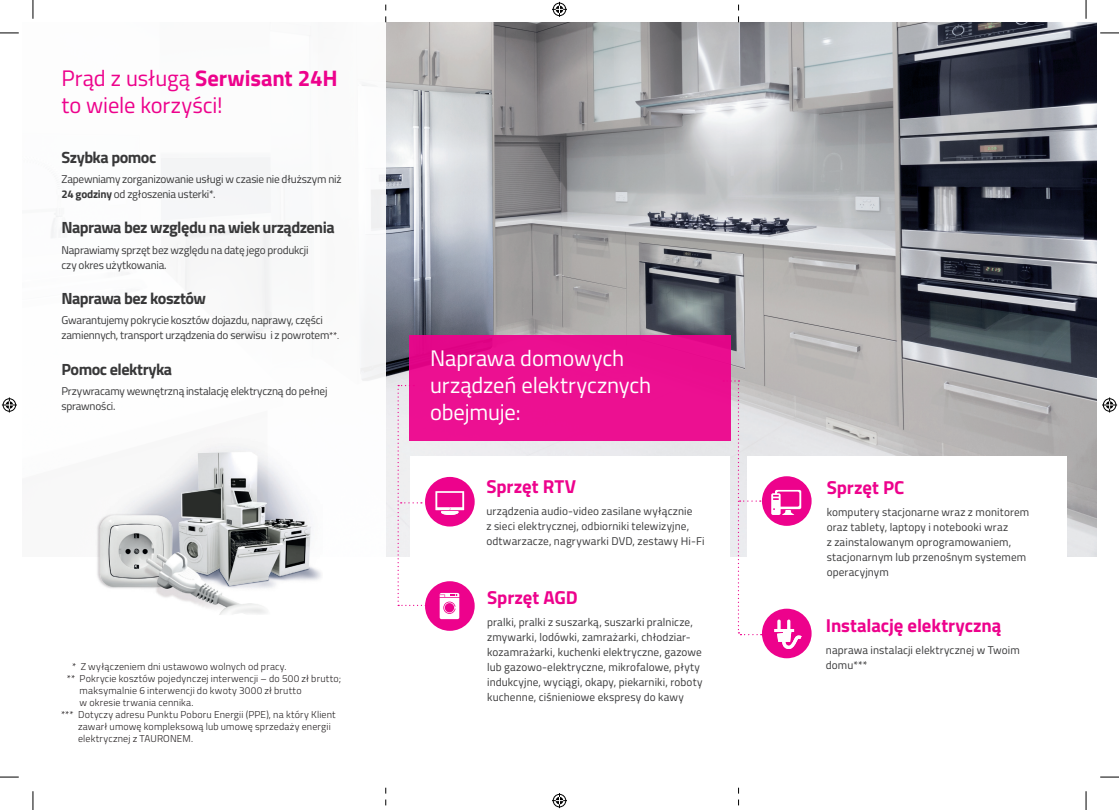
<style>
.page{position:relative;width:1119px;height:810px;background:#fff}
.page>*{position:absolute;margin:0;border:0;box-sizing:border-box;transform-origin:0 0}
.t1{font:22.5px/27px "Titillium";letter-spacing:-.005em;color:#fff}
.t2{font:22.5px/27px "Titillium";letter-spacing:-.005em;color:#ed028c}
.t3{font:700 18.75px "Titillium";letter-spacing:-.005em;color:#ed028c}
.t4{font:700 16.25px "Titillium";letter-spacing:-.035em;color:#383839}
.t5{font:11.25px/15px "Titillium";letter-spacing:.005em;color:#383839}
.t6{font:11.25px/15px "Titillium";letter-spacing:-.02em;color:#383839}
.t7{font:11.25px/15px "Titillium";letter-spacing:-.015em;color:#383839}
.Paragraph_Style_1{font:300 10px/12px "Titillium";letter-spacing:.015em;color:#231f20}
.s1{font-weight:700}
.s2{font-weight:300;font-size:10px;color:#231f20}
</style>
<div class="page">
<img style="left:385px;top:22px;width:711px;height:534px">
<img style="left:96px;top:443px;width:225px;height:172px">
<div style="left:409px;top:335px;width:321px;height:105px;background:#ec1091"></div>
<div style="left:747px;top:456px;width:318px;height:189px;background:#fff"></div>
<div style="left:761px;top:476px;width:50px;height:50px;background:#ed028c;border-radius:50%"></div>
<svg style="left:771px;top:490px;width:30px;height:25px"></svg>
<div style="left:410px;top:456px;width:319px;height:232px;background:#fff"></div>
<div style="left:425px;top:477px;width:49px;height:49px;background:#ed028c;border-radius:50%"></div>
<svg style="left:435px;top:491px;width:29px;height:24px"></svg>
<div style="left:761px;top:609px;width:50px;height:49px;background:#ed028c;border-radius:50%"></div>
<svg style="left:774px;top:620px;width:27px;height:29px"></svg>
<svg style="left:397px;top:385px;width:32px;height:221px"></svg>
<svg style="left:723px;top:380px;width:38px;height:255px"></svg>
<div style="left:425px;top:581px;width:49px;height:50px;background:#ed028c;border-radius:50%"></div>
<svg style="left:439px;top:593px;width:20px;height:26px"></svg>
<svg style="left:738px;top:5px;width:1px;height:17px"></svg>
<svg style="left:385px;top:5px;width:1px;height:17px"></svg>
<svg style="left:738px;top:788px;width:1px;height:17px"></svg>
<svg style="left:385px;top:788px;width:1px;height:17px"></svg>
<svg style="left:0;top:32px;width:19px;height:2px"></svg>
<svg style="left:1100px;top:32px;width:18px;height:2px"></svg>
<svg style="left:0;top:776px;width:19px;height:2px"></svg>
<svg style="left:1100px;top:776px;width:18px;height:2px"></svg>
<svg style="left:32px;top:0;width:2px;height:19px"></svg>
<svg style="left:32px;top:791px;width:2px;height:19px"></svg>
<svg style="left:1085px;top:0;width:1px;height:19px"></svg>
<svg style="left:1085px;top:791px;width:1px;height:19px"></svg>
<svg style="left:552px;top:2px;width:15px;height:15px"></svg>
<svg style="left:552px;top:793px;width:15px;height:15px"></svg>
<svg style="left:2px;top:397px;width:15px;height:15px"></svg>
<svg style="left:1102px;top:397px;width:14px;height:15px"></svg>
<p class="t2" style="left:61px;top:63px;width:277px">Prąd z usługą <span class="s1">Serwisant 24H </span>to wiele korzyści!</p>
<p class="t4" style="left:61px;top:145px;width:96px">Szybka pomoc</p>
<p class="t7" style="left:61px;top:171px;width:281px">Zapewniamy zorganizowanie usługi w czasie nie dłuższym niż<br><span class="s1">24 godziny</span> od zgłoszenia usterki*.</p>
<p class="t4" style="left:61px;top:215px;width:275px">Naprawa bez względu na wiek urządzenia</p>
<p class="t6" style="left:61px;top:242px;width:248px">Naprawiamy sprzęt bez względu na datę jego produkcji czy okres użytkowania.</p>
<p class="t4" style="left:61px;top:286px;width:146px">Naprawa bez kosztów</p>
<p class="t6" style="left:61px;top:312px;width:279px">Gwarantujemy pokrycie kosztów dojazdu, naprawy, części zamiennych, transport urządzenia do serwisu i z powrotem<span class="s2">**.</span></p>
<p class="t4" style="left:61px;top:357px;width:112px">Pomoc elektryka</p>
<p class="t7" style="left:61px;top:383px;width:267px">Przywracamy wewnętrzną instalację elektryczną do pełnej sprawności.</p>
<p class="Paragraph_Style_1" style="left:72px;top:660px;width:216px">* Z wyłączeniem dni ustawowo wolnych od pracy.</p>
<p class="Paragraph_Style_1" style="left:80px;top:672px;width:263px;text-indent:-13px">** Pokrycie kosztów pojedynczej interwencji – do 500 zł brutto; maksymalnie 6 interwencji do kwoty 3000 zł brutto<br>w okresie trwania cennika.</p>
<p class="Paragraph_Style_1" style="left:78px;top:708px;width:259px;text-indent:-17px">*** Dotyczy adresu Punktu Poboru Energii (PPE), na który Klient zawarł umowę kompleksową lub umowę sprzedaży energii elektrycznej z TAURONEM.</p>
<p class="t1" style="left:430px;top:344px;width:223px">Naprawa domowych urządzeń elektrycznych</p>
<p class="t1" style="left:430px;top:398px;width:92px">obejmuje:</p>
<p class="t3" style="left:486px;top:472px;width:91px">Sprzęt RTV</p>
<p class="t5" style="left:486px;top:503px;width:220px">urządzenia audio-video zasilane wyłącznie<br>z sieci elektrycznej, odbiorniki telewizyjne, odtwarzacze, nagrywarki DVD, zestawy Hi-Fi</p>
<p class="t3" style="left:487px;top:583px;width:92px">Sprzęt AGD</p>
<p class="t5" style="left:487px;top:614px;width:217px">pralki, pralki z suszarką, suszarki pralnicze, zmywarki, lodówki, zamrażarki, chłodziar&shy;kozamrażarki, kuchenki elektryczne, gazowe lub gazowo-elektryczne, mikrofalowe, płyty indukcyjne, wyciągi, okapy, piekarniki, roboty kuchenne, ciśnieniowe ekspresy do kawy</p>
<p class="t3" style="left:826px;top:473px;width:79px">Sprzęt PC</p>
<p class="t5" style="left:826px;top:504px;width:204px">komputery stacjonarne wraz z monitorem oraz tablety, laptopy i notebooki wraz<br>z zainstalowanym oprogramowaniem, stacjonarnym lub przenośnym systemem operacyjnym</p>
<p class="t3" style="left:825px;top:611px;width:177px">Instalację elektryczną</p>
<p class="t5" style="left:825px;top:642px;width:195px">naprawa instalacji elektrycznej w Twoim domu***</p>
</div>
